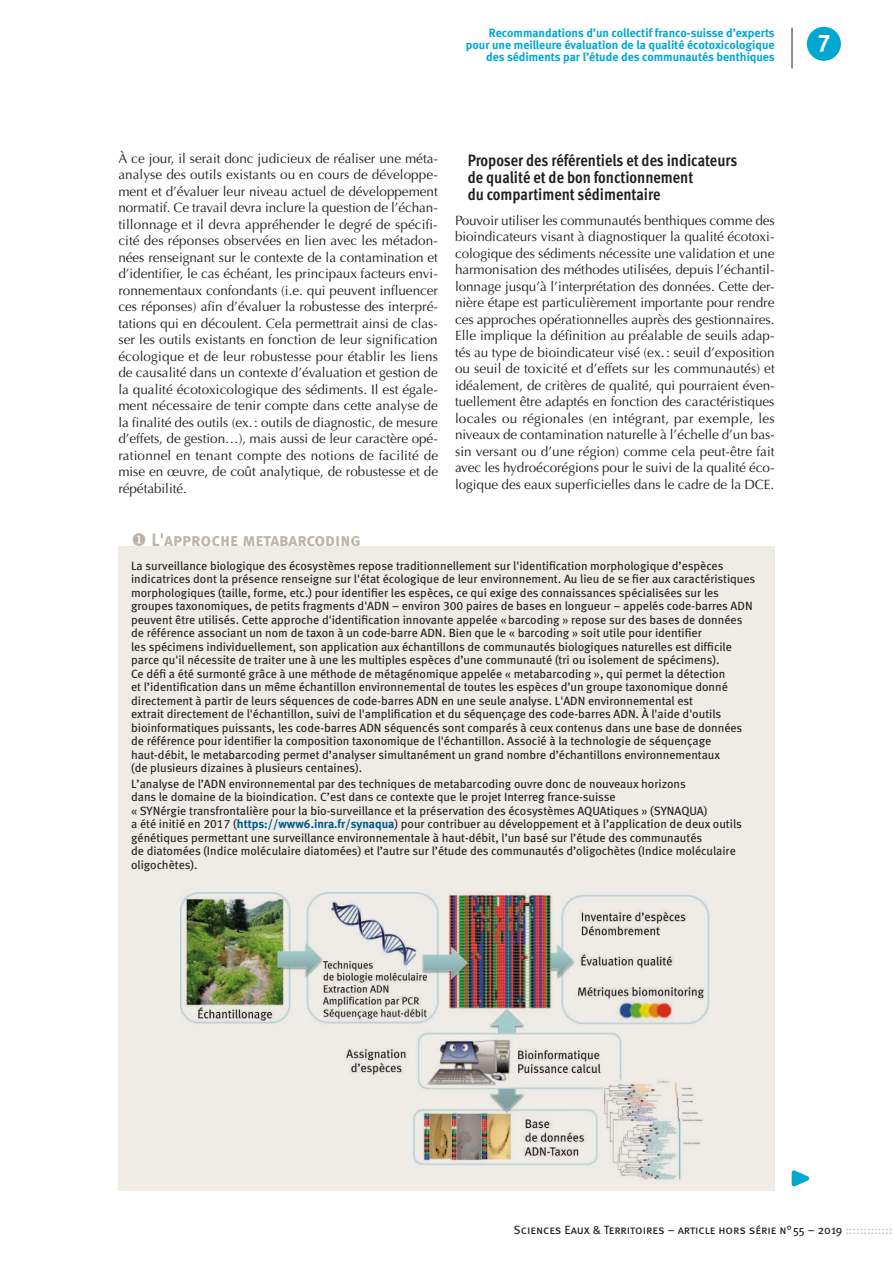
<style>
.page{position:relative;width:893px;height:1263px;background:#fff}
.page>*{position:absolute;margin:0;border:0;box-sizing:border-box;transform-origin:0 0}
.t1{font:24px "Meta Bold Caps Expert";color:#fff}
.t2{font:18px "Meta Bold LF Caps";color:#bcb4ab;scale:.96 1}
.t3{font:700 16.5px/17px "Meta Cond OT";color:#231f20}
.t4{font:13.5px/16.5px "Optima";letter-spacing:-.005em;color:#231f20;text-align:justify}
.Hors_texte{font:12px/13.5px "Meta Book LF";color:#231f20}
.t5{font:700 12px/12px "Meta";color:#00a7d1;text-align:right}
.t6{font:12px "Meta Book Caps";color:#231f20}
.s1{font-family:"Meta Bold LF";color:#005c8a}
.s2{color:#bcbdc0}
</style>
<div class="page">
<svg style="left:791px;top:1170px;width:19px;height:17px"></svg>
<div style="left:118px;top:546px;width:657px;height:645px;background:#efece8"></div>
<img style="left:181px;top:892px;width:529px;height:289px">
<div style="left:807px;top:27px;width:34px;height:34px;background:#00a7d1;border-radius:50%"></div>
<hr style="left:792px;top:28px;width:1px;height:40px;background:#231f20">
<p class="t5" style="left:466px;top:27px;width:310px">Recommandations d’un collectif franco-suisse d’experts pour une meilleure évaluation de la qualité écotoxicologique des sédiments par l’étude des communautés benthiques</p>
<p class="t4" style="left:118px;top:150px;width:321px">À ce jour, il serait donc judicieux de réaliser une méta&shy;analyse des outils existants ou en cours de développe&shy;ment et d’évaluer leur niveau actuel de développement normatif. Ce travail devra inclure la question de l’échan&shy;tillonnage et il devra appréhender le degré de spécifi&shy;cité des réponses observées en lien avec les métadon&shy;nées renseignant sur le contexte de la contamination et d’identifier, le cas échéant, les principaux facteurs envi&shy;ronnementaux confondants (i.e. qui peuvent influencer ces réponses) afin d’évaluer la robustesse des interpré&shy;tations qui en découlent. Cela permettrait ainsi de clas&shy;ser les outils existants en fonction de leur signification écologique et de leur robustesse pour établir les liens de causalité dans un contexte d’évaluation et gestion de la qualité écotoxicologique des sédiments. Il est égale&shy;ment nécessaire de tenir compte dans cette analyse de la finalité des outils (ex.: outils de diagnostic, de mesure d’effets, de gestion…), mais aussi de leur caractère opé&shy;rationnel en tenant compte des notions de facilité de mise en œuvre, de coût analytique, de robustesse et de répétabilité.</p>
<h2 class="t3" style="left:468px;top:152px;width:271px">Proposer des référentiels et des indicateurs de qualité et de bon fonctionnement<br>du compartiment sédimentaire</h2>
<p class="t4" style="left:455px;top:212px;width:321px">Pouvoir utiliser les communautés benthiques comme des bioindicateurs visant à diagnostiquer la qualité écotoxi&shy;cologique des sédiments nécessite une validation et une harmonisation des méthodes utilisées, depuis l’échantil&shy;lonnage jusqu’à l’interprétation des données. Cette der&shy;nière étape est particulièrement importante pour rendre ces approches opérationnelles auprès des gestionnaires.<br>Elle implique la définition au préalable de seuils adap&shy;tés au type de bioindicateur visé (ex.: seuil d’exposition ou seuil de toxicité et d’effets sur les communautés) et idéalement, de critères de qualité, qui pourraient éven&shy;tuellement être adaptés en fonction des caractéristiques locales ou régionales (en intégrant, par exemple, les niveaux de contamination naturelle à l’échelle d’un bas&shy;sin versant ou d’une région) comme cela peut-être fait avec les hydroécorégions pour le suivi de la qualité éco&shy;logique des eaux superficielles dans le cadre de la DCE.</p>
<p class="t2" style="left:132px;top:529px;width:240px">◆ L'approche metabarcoding</p>
<p class="Hors_texte" style="left:131px;top:559px;width:626px">La surveillance biologique des écosystèmes repose traditionnellement sur l'identification morphologique d’espèces indicatrices dont la présence renseigne sur l'état écologique de leur environnement. Au lieu de se fier aux caractéristiques morphologiques (taille, forme, etc.) pour identifier les espèces, ce qui exige des connaissances spécialisées sur les groupes taxonomiques, de petits fragments d'ADN – environ 300 paires de bases en longueur – appelés code-barres ADN peuvent être utilisés. Cette approche d'identification innovante appelée «barcoding » repose sur des bases de données de référence associant un nom de taxon à un code-barre ADN. Bien que le « barcoding » soit utile pour identifier<br>les spécimens individuellement, son application aux échantillons de communautés biologiques naturelles est difficile parce qu'il nécessite de traiter une à une les multiples espèces d’une communauté (tri ou isolement de spécimens).<br>Ce défi a été surmonté grâce à une méthode de métagénomique appelée « metabarcoding », qui permet la détection<br>et l’identification dans un même échantillon environnemental de toutes les espèces d’un groupe taxonomique donné directement à partir de leurs séquences de code-barres ADN en une seule analyse. L'ADN environnemental est<br>extrait directement de l'échantillon, suivi de l'amplification et du séquençage des code-barres ADN. À l'aide d'outils bioinformatiques puissants, les code-barres ADN séquencés sont comparés à ceux contenus dans une base de données de référence pour identifier la composition taxonomique de l'échantillon. Associé à la technologie de séquençage haut-débit, le metabarcoding permet d’analyser simultanément un grand nombre d’échantillons environnementaux<br>(de plusieurs dizaines à plusieurs centaines).</p>
<p class="Hors_texte" style="left:131px;top:777px;width:612px">L’analyse de l’ADN environnemental par des techniques de metabarcoding ouvre donc de nouveaux horizons<br>dans le domaine de la bioindication. C’est dans ce contexte que le projet Interreg france-suisse<br>« SYNérgie transfrontalière pour la bio-surveillance et la préservation des écosystèmes AQUAtiques » (SYNAQUA)<br>a été initié en 2017 (<span class="s1">https://www6.inra.fr/synaqua</span>) pour contribuer au développement et à l’application de deux outils génétiques permettant une surveillance environnementale à haut-débit, l’un basé sur l’étude des communautés<br>de diatomées (Indice moléculaire diatomées) et l’autre sur l’étude des communautés d’oligochètes (Indice moléculaire oligochètes).</p>
<h1 class="t1" style="left:818px;top:28px;width:13px">7</h1>
<p class="t6" style="left:514px;top:1223px;width:380px">Sciences Eaux &amp; Territoires – article hors série n° 55 – 2019 <span class="s2">:::::::::::::</span></p>
</div>
